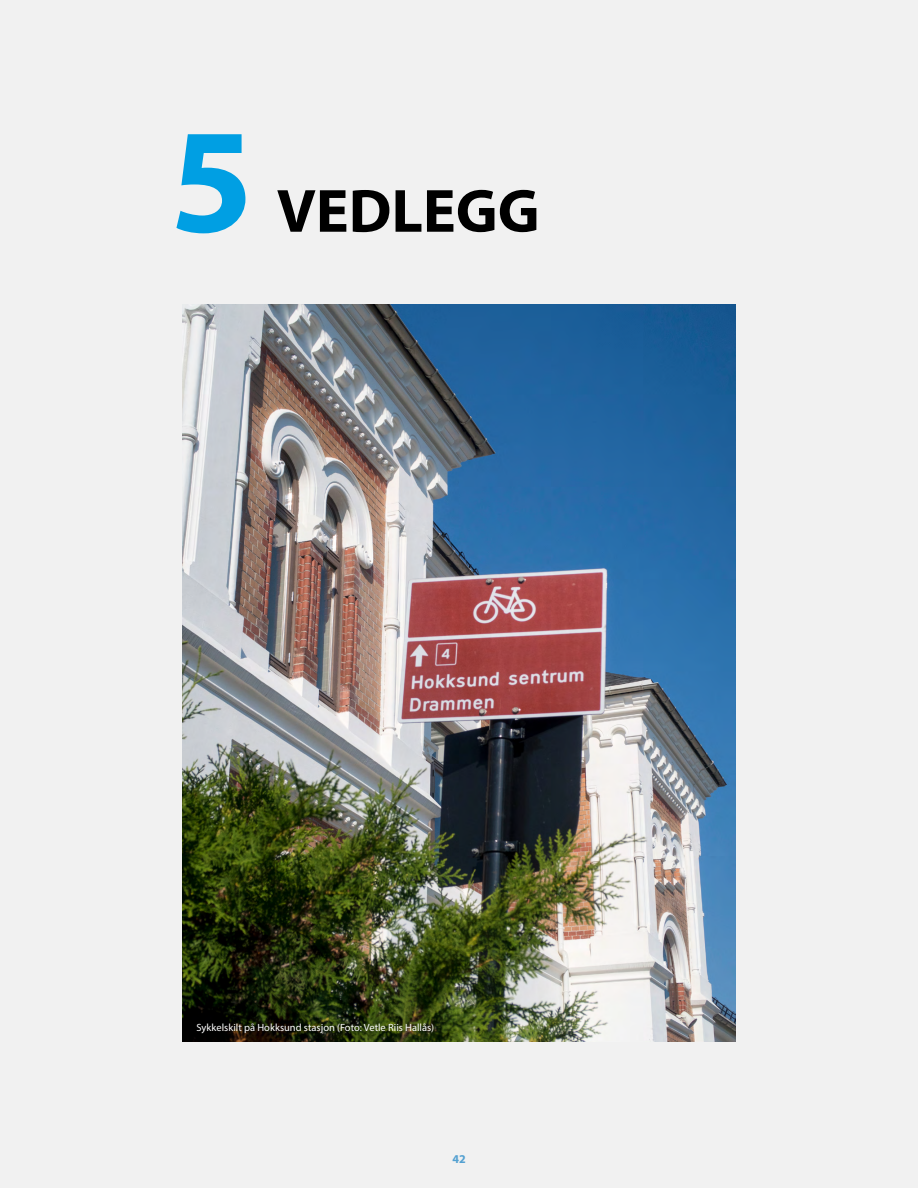
<style>
.page{position:relative;width:918px;height:1188px;background:#f1f1f1}
.page>*{position:absolute;margin:0;border:0;box-sizing:border-box;transform-origin:0 0}
.t1{font:700 150px "Myriad Pro";color:#009fe3}
.t2{font:700 61.5px "Myriad Pro";color:#000}
.t3{font:700 12px "Myriad Pro";color:#46a1da}
.t4{font:10.5px "Myriad Pro";color:#fff}
</style>
<div class="page">
<img style="left:183px;top:304px;width:552px;height:738px">
<h1 class="t1" style="left:170px;top:83px;width:85px">5</h1>
<h2 class="t2" style="left:277px;top:171px;width:264px">VEDLEGG</h2>
<p class="t4" style="left:196px;top:1021px;width:239px">Sykkelskilt på Hokksund stasjon (Foto: Vetle Riis Hallås)</p>
<p class="t3" style="left:452px;top:1151px;width:15px">42</p>
</div>
